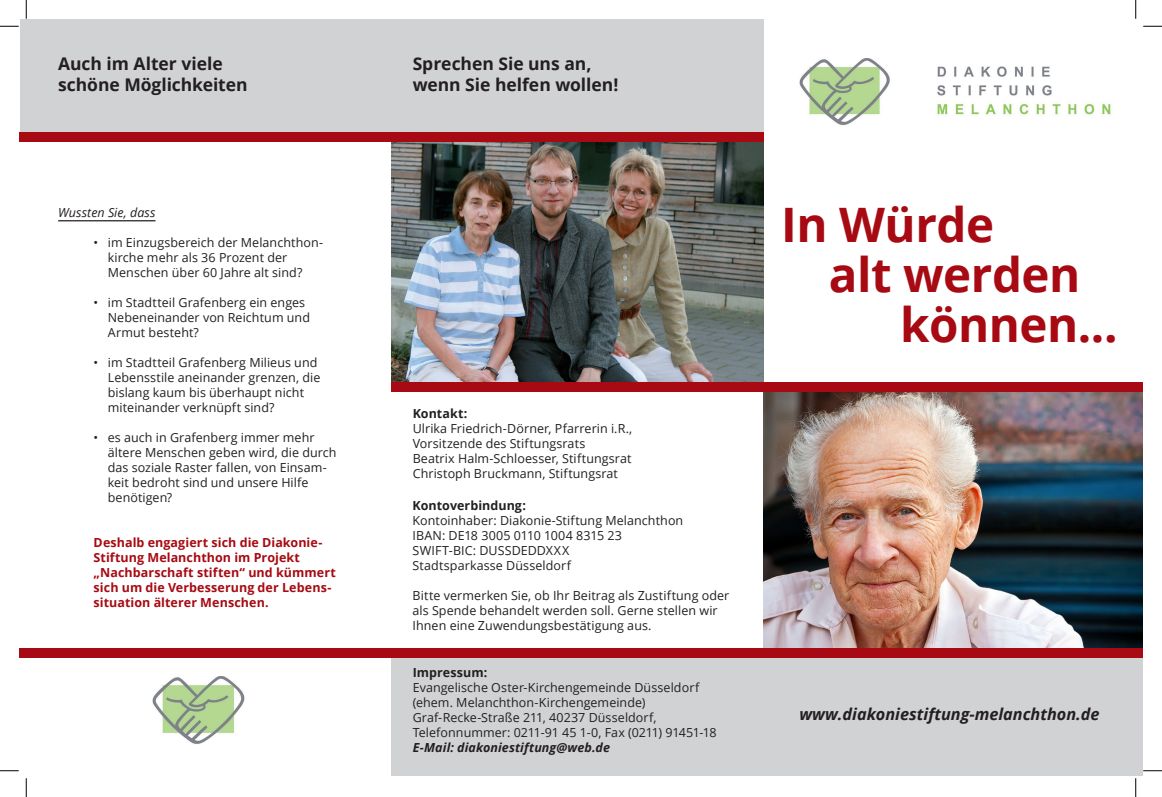
<style>
.page{position:relative;width:1162px;height:797px;background:#fff}
.page>*{position:absolute;margin:0;border:0;box-sizing:border-box;transform-origin:0 0}
.t1{font:700 47.5px "Open Sans";letter-spacing:-.01em;color:#a70a12}
.t2{font:700 17.5px/21px "Open Sans";letter-spacing:-.005em;color:#231f20}
.t3{font:italic 700 16.25px "Open Sans";color:#231f20}
.t4{font:12.5px/15px "Open Sans";letter-spacing:.005em;color:#231f20}
.t5{font:700 12.5px/15px "Open Sans";letter-spacing:.005em;color:#a70a12}
.t6{font:700 12.5px "Open Sans";letter-spacing:.005em;color:#231f20}
.t7{font:italic 700 12.5px "Open Sans";letter-spacing:.005em;color:#231f20}
.t8{font:italic 12.5px "Open Sans";letter-spacing:.005em;color:#231f20}
</style>
<div class="page">
<div style="left:391px;top:652px;width:751px;height:124px;background:#d1d2d4"></div>
<div style="left:20px;top:19px;width:743px;height:119px;background:#d1d2d4"></div>
<img style="left:391px;top:142px;width:372px;height:240px">
<img style="left:763px;top:392px;width:379px;height:256px">
<div style="left:19px;top:648px;width:1123px;height:9px;background:#a70a12"></div>
<div style="left:391px;top:382px;width:751px;height:10px;background:#a70a12"></div>
<div style="left:19px;top:132px;width:744px;height:10px;background:#a70a12"></div>
<hr style="left:58px;top:220px;width:98px;height:1px;background:#231f20">
<img style="left:799px;top:58px;width:312px;height:68px">
<img style="left:153px;top:676px;width:92px;height:68px">
<svg style="left:0;top:25px;width:19px;height:2px"></svg>
<svg style="left:1143px;top:25px;width:19px;height:2px"></svg>
<svg style="left:0;top:770px;width:19px;height:1px"></svg>
<svg style="left:1143px;top:770px;width:19px;height:1px"></svg>
<svg style="left:25px;top:0;width:2px;height:19px"></svg>
<svg style="left:25px;top:778px;width:2px;height:19px"></svg>
<svg style="left:1135px;top:0;width:1px;height:19px"></svg>
<svg style="left:1135px;top:778px;width:1px;height:19px"></svg>
<h2 class="t2" style="left:58px;top:53px;width:191px">Auch im Alter viele schöne Möglichkeiten</h2>
<p class="t8" style="left:58px;top:204px;width:99px">Wussten Sie, dass</p>
<p class="t4" style="left:108px;top:235px;width:217px;text-indent:-14px">• im Einzugsbereich der Melanchthon&shy;kirche mehr als 36 Prozent der<br>Menschen über 60 Jahre alt sind?</p>
<p class="t4" style="left:108px;top:295px;width:204px;text-indent:-14px">• im Stadtteil Grafenberg ein enges<br>Nebeneinander von Reichtum und<br>Armut besteht?</p>
<p class="t4" style="left:108px;top:355px;width:214px;text-indent:-14px">• im Stadtteil Grafenberg Milieus und Lebensstile aneinander grenzen, die bislang kaum bis überhaupt nicht miteinander verknüpft sind?</p>
<p class="t4" style="left:108px;top:430px;width:230px;text-indent:-14px">• es auch in Grafenberg immer mehr ältere Menschen geben wird, die durch das soziale Raster fallen, von Einsam&shy;keit bedroht sind und unsere Hilfe benötigen?</p>
<p class="t5" style="left:94px;top:535px;width:244px">Deshalb engagiert sich die Diakonie-Stiftung Melanchthon im Projekt „Nachbarschaft stiften“ und kümmert sich um die Verbesserung der Lebens&shy;situation älterer Menschen.</p>
<h2 class="t2" style="left:413px;top:53px;width:207px">Sprechen Sie uns an, wenn Sie helfen wollen!</h2>
<p class="t6" style="left:413px;top:405px;width:56px">Kontakt:</p>
<p class="t4" style="left:413px;top:421px;width:221px">Ulrika Friedrich-Dörner, Pfarrerin i.R., Vorsitzende des Stiftungsrats<br>Beatrix Halm-Schloesser, Stiftungsrat Christoph Bruckmann, Stiftungsrat</p>
<p class="t6" style="left:412px;top:497px;width:115px">Kontoverbindung:</p>
<p class="t4" style="left:412px;top:513px;width:272px">Kontoinhaber: Diakonie-Stiftung Melanchthon IBAN: DE18 3005 0110 1004 8315 23<br>SWIFT-BIC: DUSSDEDDXXX<br>Stadtsparkasse Düsseldorf</p>
<p class="t4" style="left:412px;top:588px;width:318px">Bitte vermerken Sie, ob Ihr Beitrag als Zustiftung oder als Spende behandelt werden soll. Gerne stellen wir<br>Ihnen eine Zuwendungsbestätigung aus.</p>
<p class="t6" style="left:413px;top:664px;width:76px">Impressum:</p>
<p class="t4" style="left:413px;top:680px;width:305px">Evangelische Oster-Kirchengemeinde Düsseldorf (ehem. Melanchthon-Kirchengemeinde)<br>Graf-Recke-Straße 211, 40237 Düsseldorf, Telefonnummer: 0211-91 45 1-0, Fax (0211) 91451-18</p>
<p class="t7" style="left:413px;top:739px;width:199px">E-Mail: diakoniestiftung@web.de</p>
<h1 class="t1" style="left:781px;top:191px;width:214px">In Würde</h1>
<h1 class="t1" style="left:829px;top:241px;width:253px">alt werden</h1>
<h1 class="t1" style="left:900px;top:291px;width:219px">können...</h1>
<h3 class="t3" style="left:799px;top:702px;width:302px">www.diakoniestiftung-melanchthon.de</h3>
</div>
